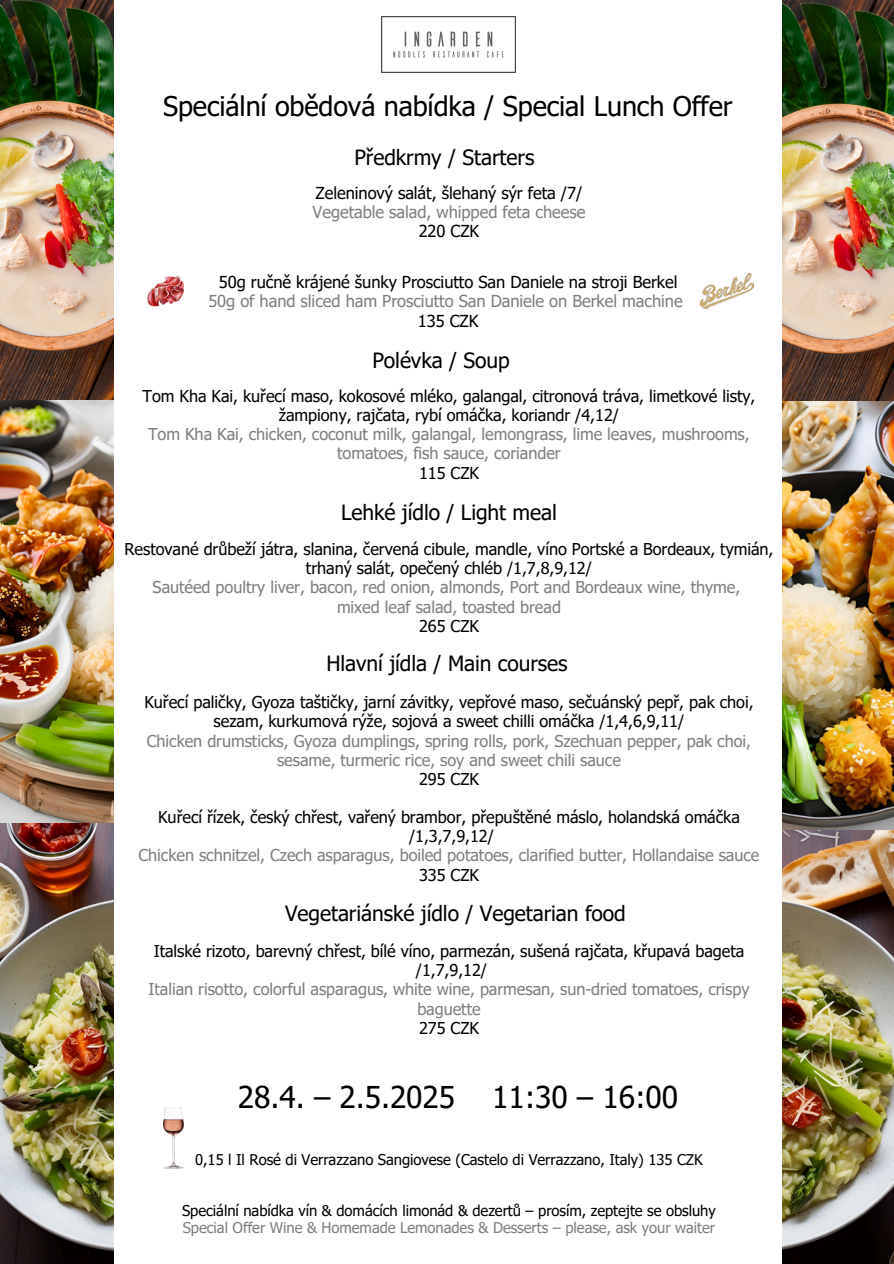
<style>
.page{position:relative;width:894px;height:1264px;background:#fff}
.page>*{position:absolute;margin:0;border:0;box-sizing:border-box;transform-origin:0 0}
.t1{font:30px "Tahoma";letter-spacing:-.005em;color:#000}
.t2{font:27px "Tahoma";letter-spacing:-.005em;color:#000}
.t3{font:21px "Tahoma";letter-spacing:-.005em;color:#000}
.t4{font:16.5px/19.2px "Tahoma";letter-spacing:-.005em;color:#000;text-align:center}
.t5{font:16.35px/19.2px "Tahoma";letter-spacing:-.005em;color:#000;text-align:center}
.t6{font:14.85px "Tahoma";letter-spacing:-.005em;color:#000}
.t7{font:14.85px "Tahoma";letter-spacing:-.005em;color:#807e7e}
.s1{color:#807e7e}
</style>
<div class="page">
<img style="left:381px;top:17px;width:134px;height:56px">
<img style="left:0;top:0;width:113px;height:400px">
<img style="left:782px;top:829px;width:111px;height:434px">
<img style="left:0;top:400px;width:113px;height:423px">
<img style="left:163px;top:1107px;width:20px;height:61px">
<img style="left:0;top:823px;width:113px;height:440px">
<img style="left:700px;top:274px;width:53px;height:34px">
<img style="left:147px;top:275px;width:36px;height:32px">
<img style="left:782px;top:0;width:111px;height:402px">
<img style="left:782px;top:402px;width:111px;height:427px">
<p class="t2" style="left:163px;top:89px;width:570px">Speciální obědová nabídka / Special Lunch Offer</p>
<h1 class="t3" style="left:354px;top:144px;width:181px">Předkrmy / Starters</h1>
<p class="t4" style="left:312px;top:183px;width:274px">Zeleninový salát, šlehaný sýr feta /7/<br><span class="s1">Vegetable salad, whipped feta cheese<br></span>220 CZK</p>
<h3 class="t4" style="left:208px;top:272px;width:476px">50g ručně krájené šunky Prosciutto San Daniele na stroji Berkel<br><span class="s1">50g of hand sliced ham Prosciutto San Daniele on Berkel machine<br></span>135 CZK</h3>
<p class="t3" style="left:372px;top:347px;width:139px">Polévka / Soup</p>
<p class="t5" style="left:142px;top:386px;width:614px">Tom Kha Kai, kuřecí maso, kokosové mléko, galangal, citronová tráva, limetkové listy, žampiony, rajčata, rybí omáčka, koriandr /4,12/<br><span class="s1">Tom Kha Kai, chicken, coconut milk, galangal, lemongrass, lime leaves, mushrooms, tomatoes, fish sauce, coriander<br></span>115 CZK</p>
<h2 class="t3" style="left:341px;top:498px;width:217px">Lehké jídlo / Light meal</h2>
<h1 class="t5" style="left:124px;top:539px;width:650px">Restované drůbeží játra, slanina, červená cibule, mandle, víno Portské a Bordeaux, tymián, trhaný salát, opečený chléb /1,7,8,9,12/<br><span class="s1">Sautéed poultry liver, bacon, red onion, almonds, Port and Bordeaux wine, thyme,<br>mixed leaf salad, toasted bread<br></span>265 CZK</h1>
<h2 class="t3" style="left:326px;top:649px;width:243px">Hlavní jídla / Main courses</h2>
<h2 class="t5" style="left:144px;top:692px;width:610px">Kuřecí paličky, Gyoza taštičky, jarní závitky, vepřové maso, sečuánský pepř, pak choi, sezam, kurkumová rýže, sojová a sweet chilli omáčka /1,4,6,9,11/<br><span class="s1">Chicken drumsticks, Gyoza dumplings, spring rolls, pork, Szechuan pepper, pak choi, sesame, turmeric rice, soy and sweet chili sauce<br></span>295 CZK</h2>
<p class="t5" style="left:138px;top:807px;width:622px">Kuřecí řízek, český chřest, vařený brambor, přepuštěné máslo, holandská omáčka /1,3,7,9,12/<br><span class="s1">Chicken schnitzel, Czech asparagus, boiled potatoes, clarified butter, Hollandaise sauce </span>335 CZK</p>
<h2 class="t3" style="left:285px;top:899px;width:342px">Vegetariánské jídlo / Vegetarian food</h2>
<h3 class="t5" style="left:148px;top:941px;width:602px">Italské rizoto, barevný chřest, bílé víno, parmezán, sušená rajčata, křupavá bageta /1,7,9,12/<br><span class="s1">Italian risotto, colorful asparagus, white wine, parmesan, sun-dried tomatoes, crispy baguette<br></span>275 CZK</h3>
<h2 class="t1" style="left:238px;top:1077px;width:441px">28.4. – 2.5.2025 11:30 – 16:00</h2>
<h3 class="t6" style="left:195px;top:1150px;width:509px">0,15 l Il Rosé di Verrazzano Sangiovese (Castelo di Verrazzano, Italy) 135 CZK</h3>
<p class="t6" style="left:182px;top:1201px;width:535px">Speciální nabídka vín &amp; domácích limonád &amp; dezertů – prosím, zeptejte se obsluhy</p>
<p class="t7" style="left:183px;top:1218px;width:533px">Special Offer Wine &amp; Homemade Lemonades &amp; Desserts – please, ask your waiter</p>
</div>
